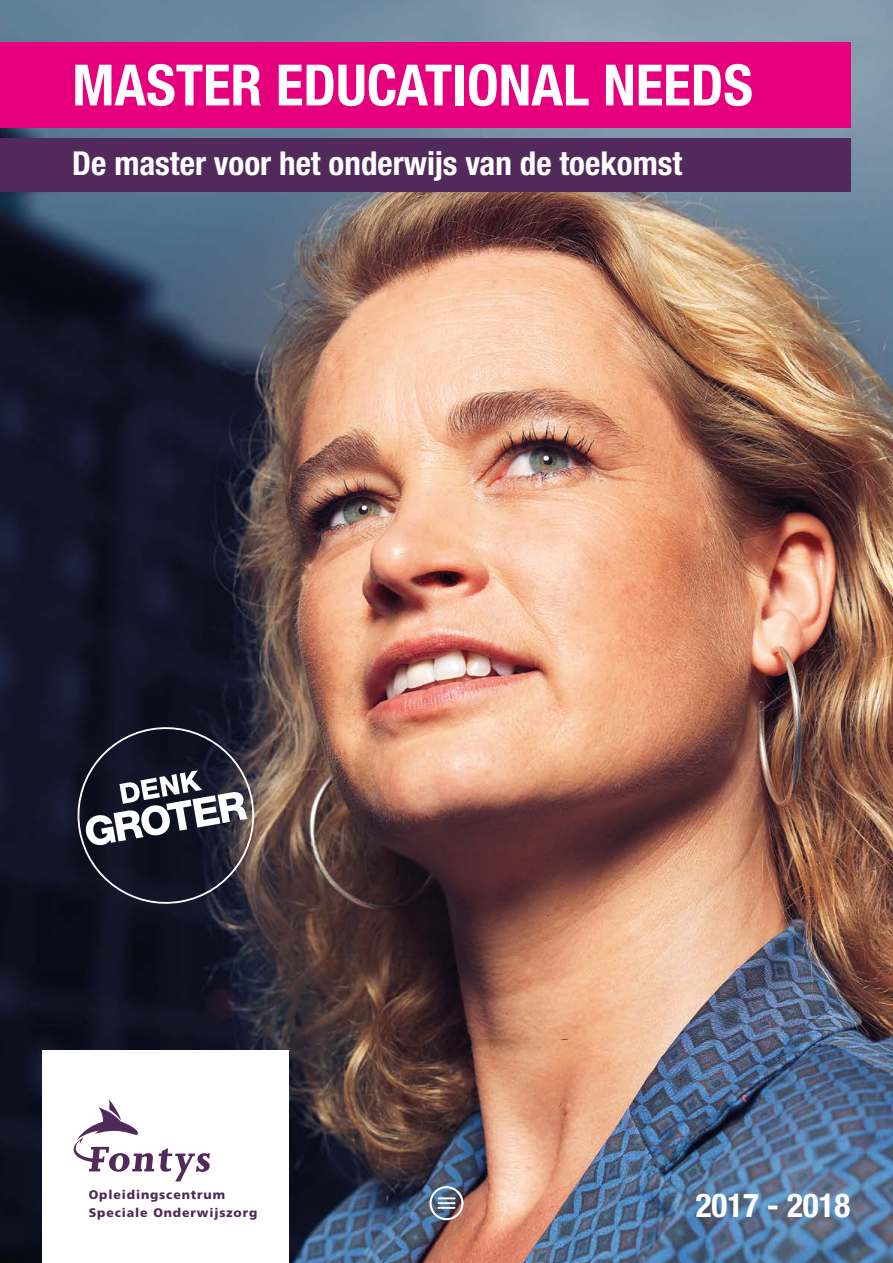
<style>
.page{position:relative;width:893px;height:1263px;background:#fff}
.page>*{position:absolute;margin:0;border:0;box-sizing:border-box;transform-origin:0 0}
.t1{font:700 condensed 57px "Helvetica Neue LT Pro";color:#fff}
.t2{font:700 condensed 33px "Helvetica Neue LT Pro";color:#fff}
.t3{font:900 12.3px/18px "Fontys Frutiger";letter-spacing:.07em;color:#512a5b}
</style>
<div class="page">
<img style="left:0;top:0;width:893px;height:1263px">
<svg style="left:71px;top:721px;width:190px;height:189px;background:#393946"></svg>
<div style="left:43px;top:1050px;width:246px;height:213px;background:#fff"></div>
<svg style="left:74px;top:1100px;width:136px;height:81px"></svg>
<div style="left:0;top:43px;width:850px;height:85px;background:#e6007d"></div>
<div style="left:0;top:138px;width:850px;height:53px;background:#512a5b"></div>
<svg style="left:429px;top:1186px;width:34px;height:34px"></svg>
<h1 class="t1" style="left:72px;top:51px;width:682px">MASTER EDUCATIONAL NEEDS</h1>
<p class="t2" style="left:72px;top:143px;width:611px">De master voor het onderwijs van de toekomst</p>
<p class="t3" style="left:89px;top:1186px;width:170px">Opleidingscentrum<br>Speciale Onderwijszorg</p>
<p class="t2" style="left:696px;top:1185px;width:156px">2017 - 2018</p>
</div>
